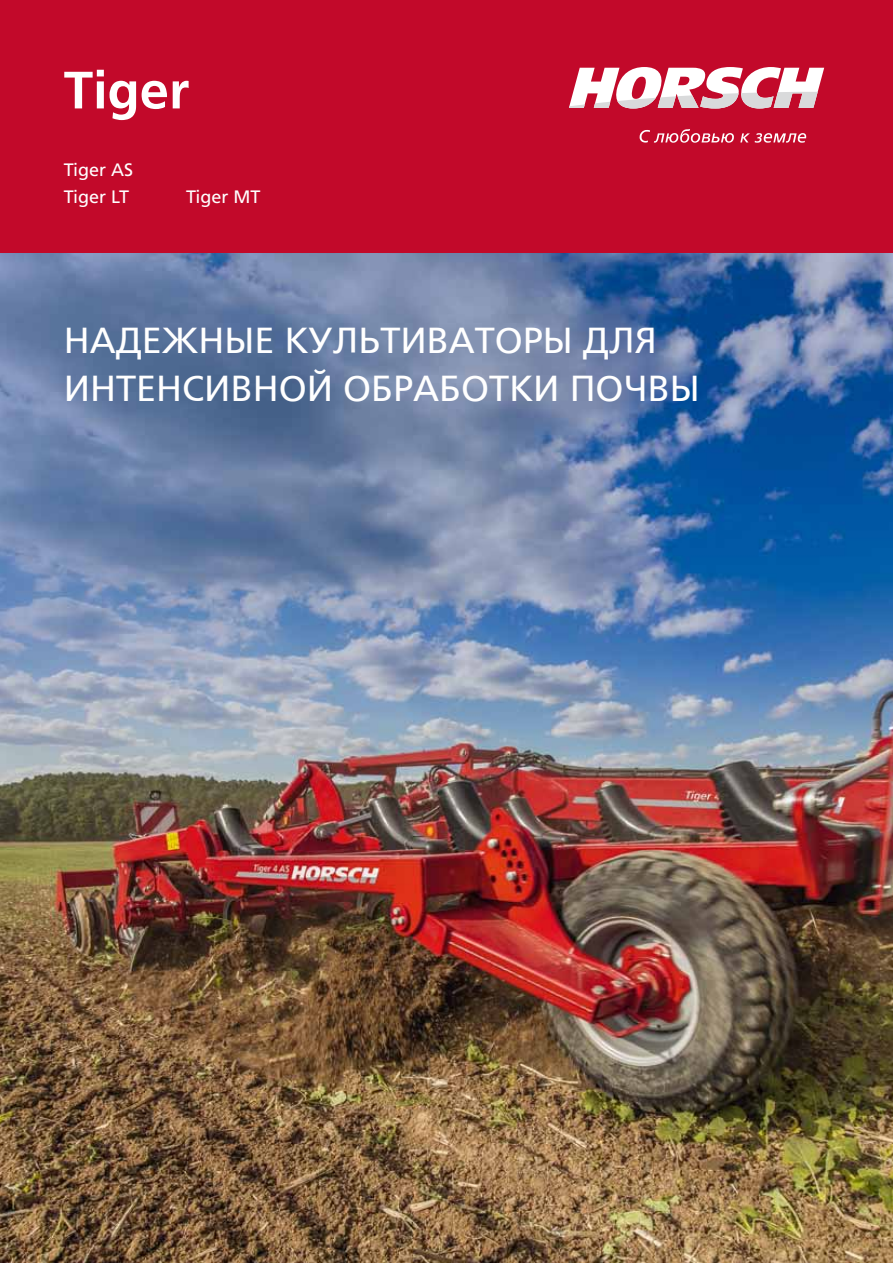
<style>
.page{position:relative;width:893px;height:1263px;background:#fff}
.page>*{position:absolute;margin:0;border:0;box-sizing:border-box;transform-origin:0 0}
.t1{font:700 52.5px "Frutiger LT Com";color:#fff}
.t2{font:36px/48px "Frutiger LTCYR";color:#fff}
.t3{font:18px/27px "Frutiger LT Com";color:#fff}
</style>
<div class="page">
<img style="left:0;top:253px;width:893px;height:1010px">
<div style="left:0;top:0;width:893px;height:253px;background:#c2092a"></div>
<svg style="left:569px;top:67px;width:255px;height:42px"></svg>
<svg style="left:640px;top:129px;width:166px;height:14px"></svg>
<h1 class="t1" style="left:64px;top:59px;width:127px">Tiger</h1>
<p class="t3" style="left:64px;top:156px;width:71px">Tiger AS<br>Tiger LT</p>
<p class="t3" style="left:186px;top:183px;width:76px">Tiger MT</p>
<p class="t2" style="left:64px;top:317px;width:637px">Надежн ые культиваторы для интенсивной обработки почвы</p>
</div>
